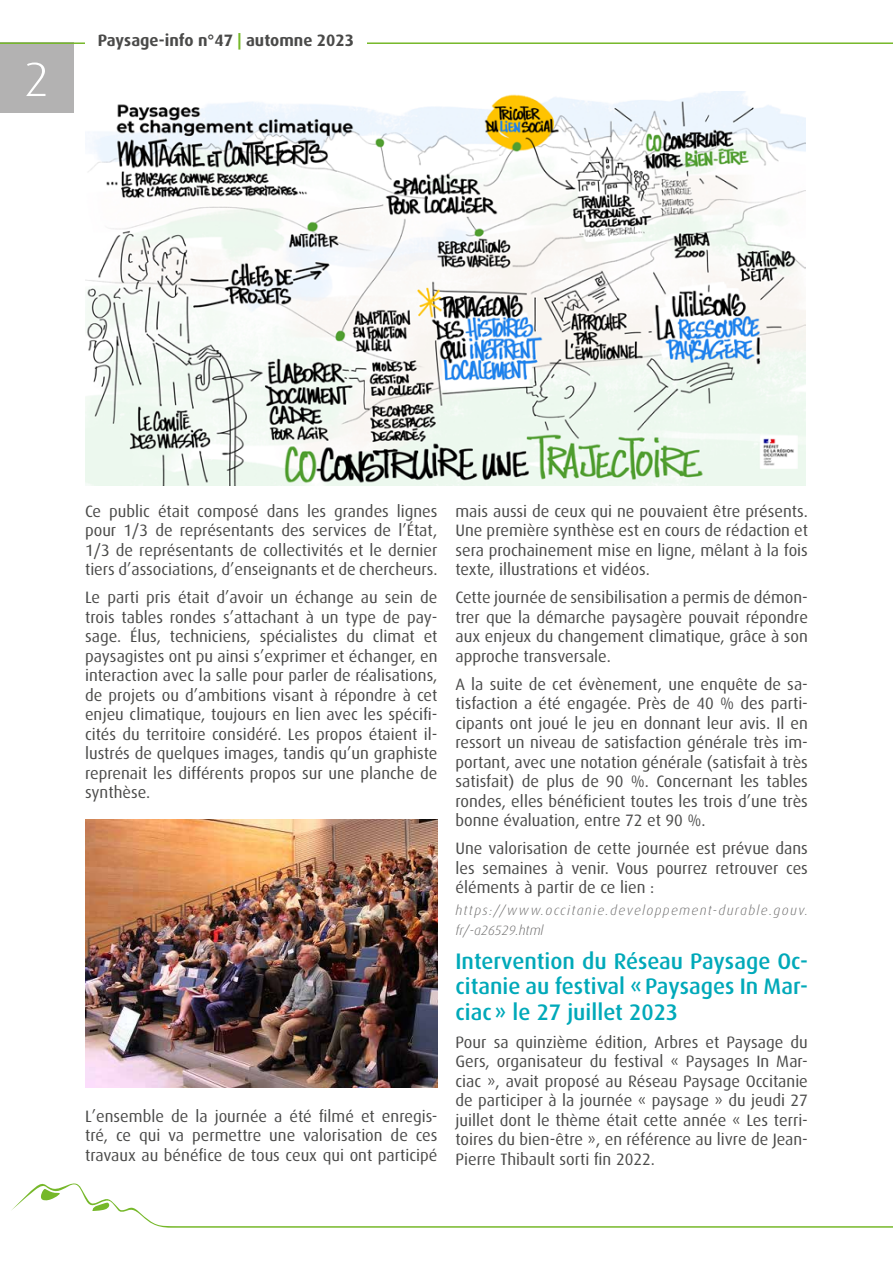
<style>
.page{position:relative;width:893px;height:1263px;background:#fff}
.page>*{position:absolute;margin:0;border:0;box-sizing:border-box;transform-origin:0 0}
.t1{font:300 48px "Dax OT";color:#fff;scale:1.05 1}
.t2{font:500 22.5px/25.5px "Dax OT";color:#00a9b9;text-align:justify}
.t3{font:16.5px/19.5px "Dax OT";color:#4a4a49;text-align:justify}
.t4{font:700 16.5px "Dax OT";color:#4a4a49}
.t5{font:italic 300 13.5px/19.5px "Dax OT";letter-spacing:.095em;color:#706f6f}
.s1{color:#76b82a}
</style>
<div class="page">
<div style="left:0;top:42px;width:73px;height:71px;background:#b3b2b2"></div>
<svg style="left:11px;top:1183px;width:882px;height:45px"></svg>
<hr style="left:0;top:42px;width:893px;height:2px;background:#76b82a">
<div style="left:85px;top:0;width:282px;height:85px;background:#fff"></div>
<img style="left:85px;top:819px;width:352px;height:268px">
<img style="left:85px;top:91px;width:720px;height:395px">
<h1 class="t1" style="left:24px;top:53px;width:26px">2</h1>
<p class="t4" style="left:98px;top:31px;width:258px">Paysage-info n°47 <span class="s1">|</span> automne 2023</p>
<p class="t3" style="left:85px;top:501px;width:354px">Ce public était composé dans les grandes lignes pour 1/3 de représentants des services de l’État, 1/3 de représentants de collectivités et le dernier tiers d’associations, d’enseignants et de chercheurs.</p>
<p class="t3" style="left:85px;top:588px;width:354px">Le parti pris était d’avoir un échange au sein de trois tables rondes s’attachant à un type de pay&shy;sage. Élus, techniciens, spécialistes du climat et paysagistes ont pu ainsi s’exprimer et échanger, en interaction avec la salle pour parler de réalisations, de projets ou d’ambitions visant à répondre à cet enjeu climatique, toujours en lien avec les spécifi&shy;cités du territoire considéré. Les propos étaient il&shy;lustrés de quelques images, tandis qu’un graphiste reprenait les différents propos sur une planche de synthèse.</p>
<p class="t3" style="left:85px;top:1106px;width:354px">L’ensemble de la journée a été filmé et enregis&shy;tré, ce qui va permettre une valorisation de ces travaux au bénéfice de tous ceux qui ont participé</p>
<p class="t3" style="left:455px;top:501px;width:354px">mais aussi de ceux qui ne pouvaient être présents.<br>Une première synthèse est en cours de rédaction et sera prochainement mise en ligne, mêlant à la fois texte, illustrations et vidéos.</p>
<p class="t3" style="left:455px;top:588px;width:354px">Cette journée de sensibilisation a permis de démon&shy;trer que la démarche paysagère pouvait répondre aux enjeux du changement climatique, grâce à son approche transversale.</p>
<p class="t3" style="left:455px;top:674px;width:354px">A la suite de cet évènement, une enquête de sa&shy;tisfaction a été engagée. Près de 40 % des parti&shy;cipants ont joué le jeu en donnant leur avis. Il en ressort un niveau de satisfaction générale très im&shy;portant, avec une notation générale (satisfait à très satisfait) de plus de 90 %. Concernant les tables rondes, elles bénéficient toutes les trois d’une très bonne évaluation, entre 72 et 90 %.</p>
<p class="t3" style="left:455px;top:839px;width:354px">Une valorisation de cette journée est prévue dans les semaines à venir. Vous pourrez retrouver ces éléments à partir de ce lien :</p>
<p class="t5" style="left:455px;top:901px;width:354px">https://www.occitanie.developpement-durable.gouv. fr/-a26529.html</p>
<p class="t2" style="left:455px;top:948px;width:354px">Intervention du Réseau Paysage Oc&shy;citanie au festival «Paysages In Mar&shy;ciac» le 27 juillet 2023</p>
<p class="t3" style="left:455px;top:1032px;width:354px">Pour sa quinzième édition, Arbres et Paysage du Gers, organisateur du festival « Paysages In Mar&shy;ciac », avait proposé au Réseau Paysage Occitanie de participer à la journée « paysage » du jeudi 27 juillet dont le thème était cette année « Les terri&shy;toires du bien-être », en référence au livre de Jean-Pierre Thibault sorti fin 2022.</p>
</div>
